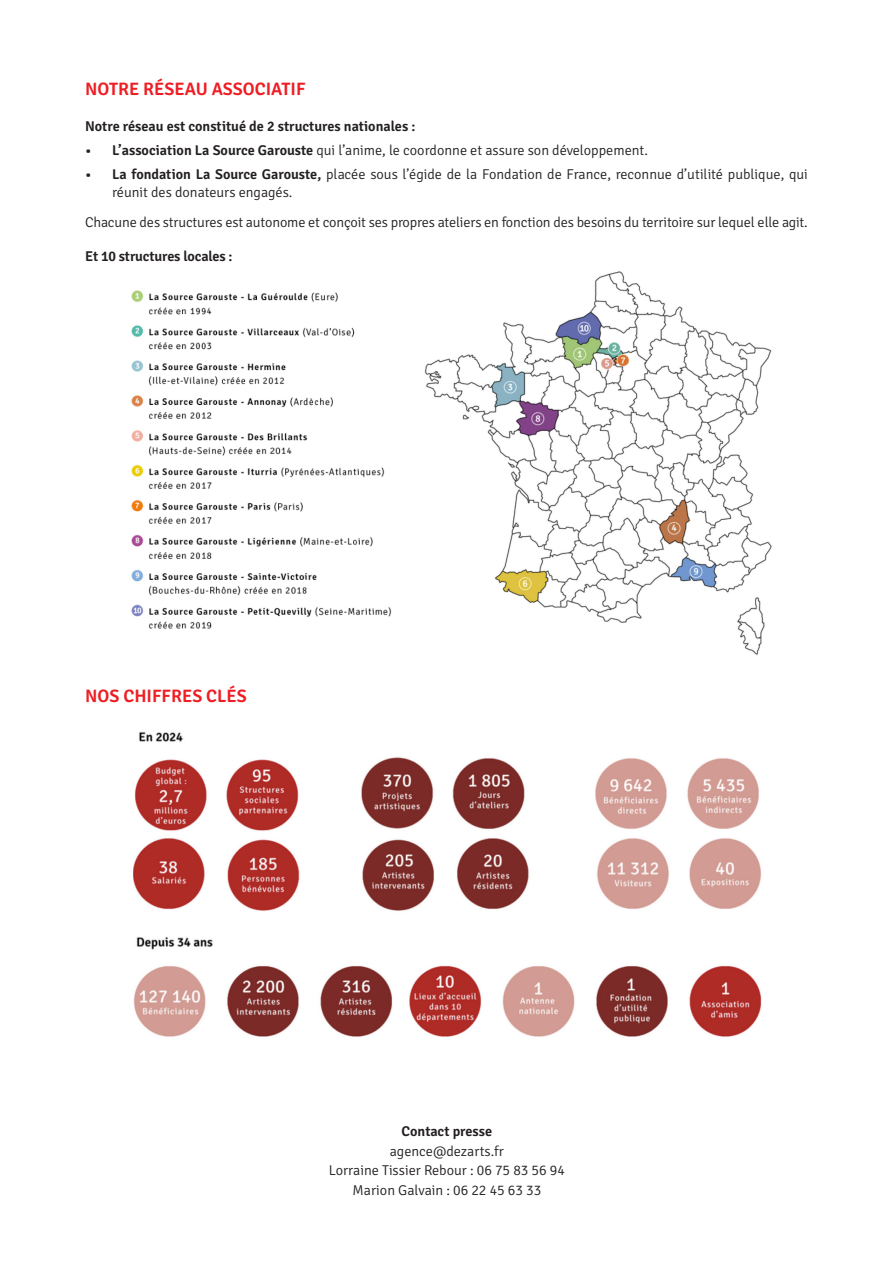
<style>
.page{position:relative;width:893px;height:1263px;background:#fff}
.page>*{position:absolute;margin:0;border:0;box-sizing:border-box;transform-origin:0 0}
.t1{font:600 18px "Signika";color:#ee1d23}
.t2{font:300 14.25px/18px "Signika";color:#231f20}
.t3{font:600 14.25px "Signika";color:#231f20}
.s1{font-weight:600}
</style>
<div class="page">
<img style="left:424px;top:271px;width:348px;height:384px">
<img style="left:133px;top:731px;width:629px;height:306px">
<img style="left:131px;top:290px;width:261px;height:339px">
<div style="left:404px;top:509px;width:68px;height:178px;background:#fff"></div>
<p class="t1" style="left:85px;top:78px;width:222px">NOTRE RÉSEAU ASSOCIATIF</p>
<p class="t3" style="left:85px;top:118px;width:332px">Notre réseau est constitué de 2 structures nationales :</p>
<p class="t2" style="left:85px;top:141px;width:564px"><span class="s1">• L’association La Source Garouste</span> qui l’anime, le coordonne et assure son développement.</p>
<p class="t2" style="left:112px;top:165px;width:697px;text-indent:-27px"><span class="s1">• La fondation La Source Garouste,</span> placée sous l’égide de la Fondation de France, reconnue d’utilité publique, qui réunit des donateurs engagés.</p>
<p class="t2" style="left:85px;top:213px;width:724px">Chacune des structures est autonome et conçoit ses propres ateliers en fonction des besoins du territoire sur lequel elle agit.</p>
<p class="t3" style="left:85px;top:248px;width:149px">Et 10 structures locales :</p>
<p class="t1" style="left:85px;top:685px;width:163px">NOS CHIFFRES CLÉS</p>
<p class="t3" style="left:402px;top:1123px;width:92px">Contact presse</p>
<p class="t2" style="left:390px;top:1142px;width:116px">agence@dezarts.fr</p>
<p class="t2" style="left:329px;top:1162px;width:238px">Lorraine Tissier Rebour : 06 75 83 56 94</p>
<p class="t2" style="left:353px;top:1181px;width:190px">Marion Galvain : 06 22 45 63 33</p>
</div>
